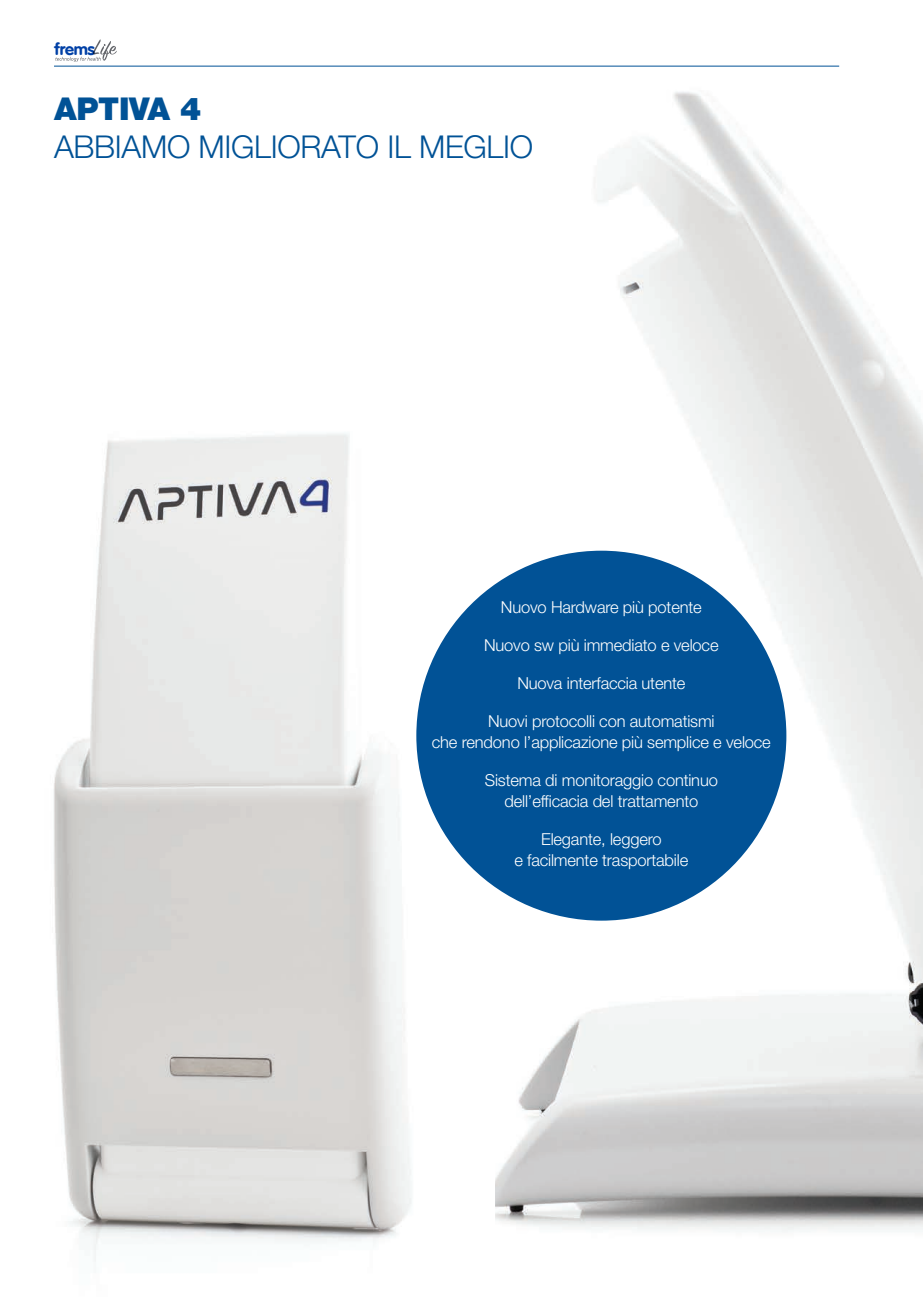
<style>
.page{position:relative;width:923px;height:1297px;background:#fff}
.page>*{position:absolute;margin:0;border:0;box-sizing:border-box;transform-origin:0 0}
.t1{font:300 31.5px "Helvetica Neue LT Std";letter-spacing:-.01em;color:#015296}
.t2{font:900 31.5px "Helvetica Neue LT Std";letter-spacing:-.01em;color:#015296}
.t3{font:16.65px "VAG Rounded Bold";letter-spacing:-.02em;color:#0040a6}
.t4{font:300 16.5px "Helvetica Neue LT Std";letter-spacing:-.01em;color:#fff}
</style>
<div class="page">
<img style="left:495px;top:65px;width:428px;height:1167px">
<img style="left:53px;top:98px;width:606px;height:1164px">
<div style="left:416px;top:551px;width:370px;height:370px;background:#015296;border-radius:50%"></div>
<svg style="left:55px;top:39px;width:62px;height:23px"></svg>
<hr style="left:54px;top:66px;width:785px;height:1px;background:#015296">
<p class="t3" style="left:55px;top:39px;width:41px">frems</p>
<p class="t2" style="left:54px;top:90px;width:149px">APTIVA 4</p>
<p class="t1" style="left:54px;top:128px;width:480px">ABBIAMO MIGLIORATO IL MEGLIO</p>
<p class="t4" style="left:501px;top:597px;width:202px">Nuovo Hardware più potente</p>
<p class="t4" style="left:484px;top:635px;width:236px">Nuovo sw più immediato e veloce</p>
<p class="t4" style="left:517px;top:673px;width:169px">Nuova interfaccia utente</p>
<p class="t4" style="left:488px;top:711px;width:228px">Nuovi protocolli con automatismi</p>
<p class="t4" style="left:432px;top:732px;width:340px">che rendono l’applicazione più semplice e veloce</p>
<p class="t4" style="left:485px;top:770px;width:234px">Sistema di monitoraggio continuo</p>
<p class="t4" style="left:504px;top:791px;width:195px">dell’efficacia del trattamento</p>
<p class="t4" style="left:541px;top:829px;width:122px">Elegante, leggero</p>
<p class="t4" style="left:514px;top:850px;width:175px">e facilmente trasportabile</p>
</div>
